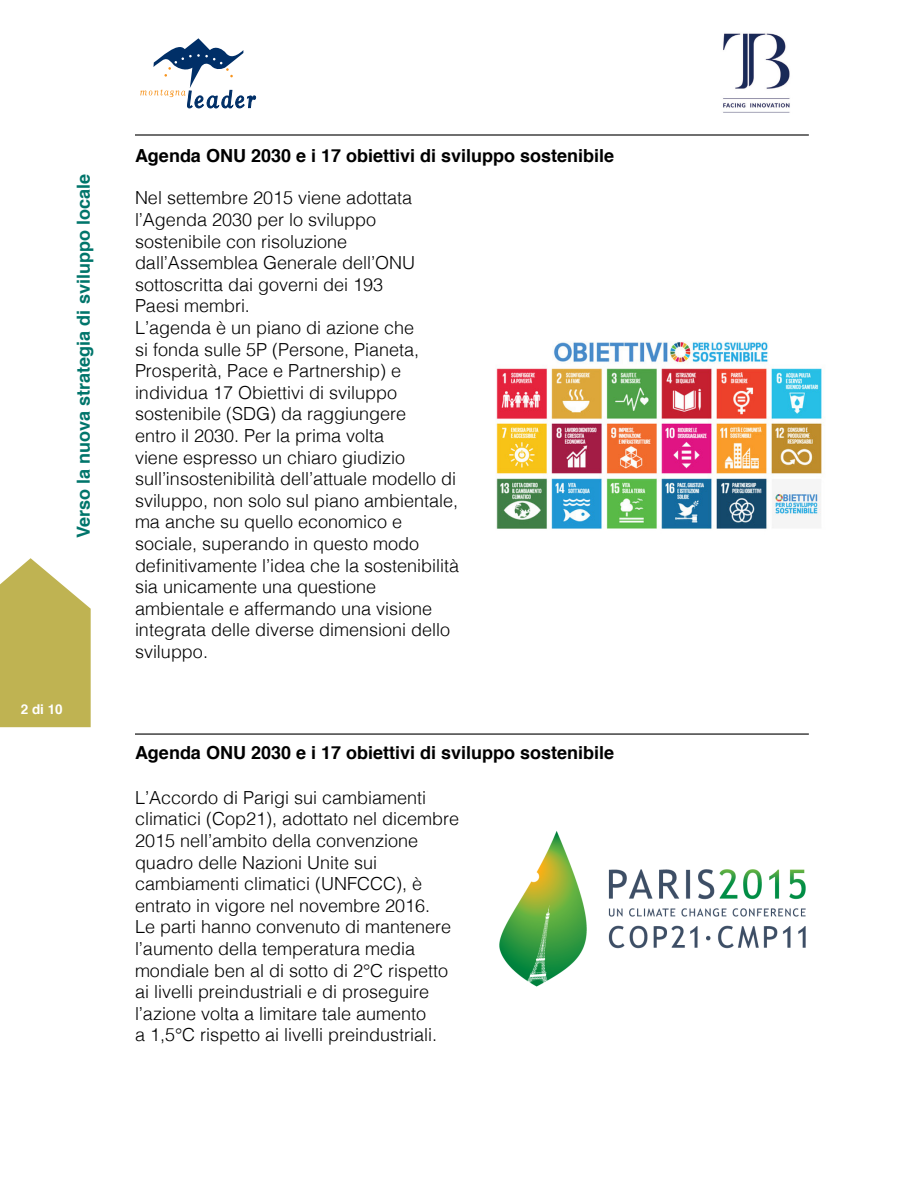
<style>
.page{position:relative;width:918px;height:1188px;background:#fff}
.page>*{position:absolute;margin:0;border:0;box-sizing:border-box;transform-origin:0 0}
.t1{font:300 18px/21.6px "Helvetica";color:#000}
.t2{font:700 18px "Helvetica";color:#000}
.t3{font:700 18px "Helvetica";color:#00756b}
.t4{font:700 13.5px "Helvetica";color:#fff}
</style>
<div class="page">
<svg style="left:0;top:558px;width:91px;height:169px;background:#c7bc68"></svg>
<hr style="left:135px;top:134px;width:674px;height:2px;background:#000">
<hr style="left:135px;top:734px;width:674px;height:1px;background:#000">
<img style="left:496px;top:341px;width:328px;height:188px">
<img style="left:499px;top:831px;width:307px;height:156px">
<img style="left:723px;top:33px;width:67px;height:80px">
<svg style="left:140px;top:38px;width:116px;height:70px"></svg>
<p class="t3" style="left:69px;top:538px;width:365px;rotate:-90deg">Verso la nuova strategia di sviluppo locale</p>
<p class="t4" style="left:21px;top:698px;width:44px">2 di 10</p>
<p class="t2" style="left:135px;top:141px;width:481px">Agenda ONU 2030 e i 17 obiettivi di sviluppo sostenibile</p>
<p class="t1" style="left:135px;top:186px;width:326px">Nel settembre 2015 viene adottata l’Agenda 2030 per lo sviluppo sostenibile con risoluzione dall’Assemblea Generale dell’ONU sottoscritta dai governi dei 193<br>Paesi membri.<br>L’agenda è un piano di azione che<br>si fonda sulle 5P (Persone, Pianeta, Prosperità, Pace e Partnership) e individua 17 Obiettivi di sviluppo sostenibile (SDG) da raggiungere<br>entro il 2030. Per la prima volta<br>viene espresso un chiaro giudizio sull’insostenibilità dell’attuale modello di sviluppo, non solo sul piano ambientale, ma anche su quello economico e sociale, superando in questo modo definitivamente l’idea che la sostenibilità sia unicamente una questione ambientale e affermando una visione integrata delle diverse dimensioni dello sviluppo.</p>
<p class="t2" style="left:135px;top:738px;width:481px">Agenda ONU 2030 e i 17 obiettivi di sviluppo sostenibile</p>
<p class="t1" style="left:135px;top:785px;width:326px">L’Accordo di Parigi sui cambiamenti climatici (Cop21), adottato nel dicembre 2015 nell’ambito della convenzione quadro delle Nazioni Unite sui cambiamenti climatici (UNFCCC), è entrato in vigore nel novembre 2016.<br>Le parti hanno convenuto di mantenere l’aumento della temperatura media mondiale ben al di sotto di 2°C rispetto ai livelli preindustriali e di proseguire l’azione volta a limitare tale aumento<br>a 1,5°C rispetto ai livelli preindustriali.</p>
</div>
